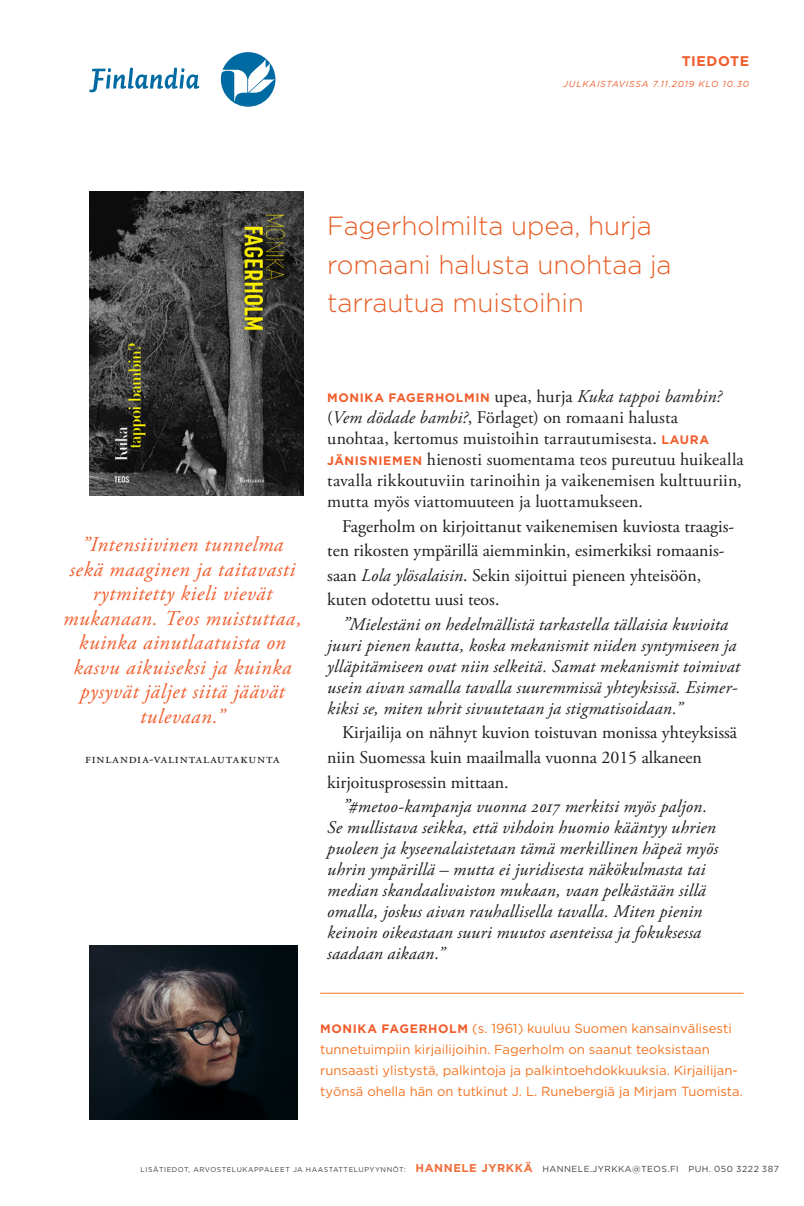
<style>
.page{position:relative;width:804px;height:1206px;background:#fff}
.page>*{position:absolute;margin:0;border:0;box-sizing:border-box;transform-origin:0 0}
.Otsikko{font:300 26.25px/38.5px "Gotham";letter-spacing:-.005em;color:#e75c24}
.Kursiivinosto{font:italic 21px/24.5px "Adobe Garamond Pro";letter-spacing:.03em;color:#f15d2c;text-align:center}
._01_Leipis_sis{font:italic 17.85px/21px "Adobe Garamond Pro";letter-spacing:.01em;color:#1f1a1e}
._01_Leipis_sis-2{font:17.85px/24.5px "Adobe Garamond Pro";color:#1f1a1e}
.teosesittely_1__kpl{font:17.85px/21px "Adobe Garamond Pro";color:#231f20}
.Kritiikit__lainaus{font:14px "Adobe Garamond Pro";letter-spacing:.06em;color:#1f1a1e}
.Aiemmat_kirjat{font:700 14px "Gotham";letter-spacing:.035em;color:#f15d2c}
.Kirjailija{font:13.12px/21px "Gotham";color:#f47321}
.teosesittely_1__kpl-2{font:700 12.25px "Gotham";letter-spacing:.05em;color:#f15d2c}
.Aiemmat_kirjat-2{font:italic 8.75px "Gotham";letter-spacing:.08em;color:#f15d2c}
.t1{font:7px "Gotham";letter-spacing:.075em;color:#3e3e3f}
.s1{font-family:"Adobe Garamond Pro";font-weight:400;font-size:17.85px;color:#231f20}
.s2{font-family:"Adobe Garamond Pro";font-weight:400;font-style:italic;font-size:17.85px;color:#231f20}
.s3{font-style:italic}
.s4{font-family:"Gotham";font-weight:700;font-size:12.25px;color:#f15d2c}
.s5{font-size:19.25px}
.s6{font-weight:700;font-size:12.25px;color:#f15d2c}
.s7{font-weight:700;font-size:11.38px;color:#f26f3d}
.s8{font-size:8.75px}
</style>
<div class="page">
<img style="left:89px;top:191px;width:214px;height:305px">
<svg style="left:89px;top:68px;width:110px;height:24px"></svg>
<svg style="left:221px;top:52px;width:54px;height:55px"></svg>
<img style="left:89px;top:945px;width:209px;height:174px">
<hr style="left:320px;top:992px;width:423px;height:1px;background:#f47321">
<p class="Aiemmat_kirjat" style="left:681px;top:53px;width:69px">TIEDOTE</p>
<p class="Aiemmat_kirjat-2" style="left:563px;top:79px;width:187px">JULKAISTAVISSA 7.11.2019 KLO 10.30</p>
<p class="Otsikko" style="left:327px;top:206px;width:346px">Fagerholmilta upea, hurja romaani halusta unohtaa ja tarrautua muistoihin</p>
<p class="Kursiivinosto" style="left:63px;top:533px;width:240px">”Intensiivinen tunnelma sekä maaginen ja taitavasti rytmitetty kieli vievät mukanaan. Teos muistuttaa, kuinka ainutlaatuista on kasvu aikuiseksi ja kuinka pysyvät jäljet siitä jäävät tulevaan.”</p>
<p class="Kritiikit__lainaus" style="left:85px;top:749px;width:196px">finlandia-valintalautakunta</p>
<p class="teosesittely_1__kpl-2" style="left:327px;top:391px;width:396px">MONIKA FAGERHOLMIN <span class="s1">upea, hurja</span> <span class="s2">Kuka tappoi bambin?</span></p>
<p class="teosesittely_1__kpl" style="left:327px;top:408px;width:418px">(<span class="s3">Vem dödade bambi?</span>, Förlaget) on romaani halusta unohtaa, kertomus muistoihin tarrautumisesta. <span class="s4">LAURA JÄNISNIEMEN</span> hienosti suomentama teos pureutuu huikealla tavalla rikkoutuviin tarinoihin ja vaikenemisen kulttuuriin, mutta myös viattomuuteen ja luottamukseen.</p>
<p class="_01_Leipis_sis-2" style="left:327px;top:514px;width:408px;text-indent:15px">Fagerholm on kirjoittanut vaikenemisen kuviosta traagis&shy;ten rikosten ympärillä aiemminkin, esimerkiksi romaanis&shy;saan <span class="s3">Lola ylösalaisin</span>. Sekin sijoittui pieneen yhteisöön, kuten odotettu uusi teos.</p>
<p class="_01_Leipis_sis" style="left:327px;top:614px;width:414px;text-indent:15px"><span class="s5">”</span>Mielestäni on hedelmällistä tarkastella tällaisia kuvioita juuri pienen kautta, koska mekanismit niiden syntymiseen ja ylläpitämiseen ovat niin selkeitä. Samat mekanismit toimivat usein aivan samalla tavalla suuremmissä yhteyksissä. Esimer&shy;kiksi se, miten uhrit sivuutetaan ja stigmatisoidaan.”</p>
<p class="_01_Leipis_sis-2" style="left:327px;top:721px;width:411px;text-indent:15px">Kirjailija on nähnyt kuvion toistuvan monissa yhteyksissä niin Suomessa kuin maailmalla vuonna 2015 alkaneen kirjoitusprosessin mittaan.</p>
<p class="_01_Leipis_sis" style="left:327px;top:796px;width:392px;text-indent:15px"><span class="s5">”</span>#metoo-kampanja vuonna 2017 merkitsi myös paljon.<br>Se mullistava seikka, että vihdoin huomio kääntyy uhrien puoleen ja kyseenalaistetaan tämä merkillinen häpeä myös uhrin ympärillä – mutta ei juridisesta näkökulmasta tai median skandaalivaiston mukaan, vaan pelkästään sillä omalla, joskus aivan rauhallisella tavalla. Miten pienin keinoin oikeastaan suuri muutos asenteissa ja fokuksessa saadaan aikaan.”</p>
<p class="Kirjailija" style="left:320px;top:1017px;width:424px"><span class="s6">MONIKA FAGERHOLM</span> (s. 1961) kuuluu Suomen kansainvälisesti tunnetuimpiin kirjailijoihin. Fagerholm on saanut teoksistaan runsaasti ylistystä, palkintoja ja palkintoehdokkuuksia. Kirjailijan&shy;työnsä ohella hän on tutkinut J. L. Runebergiä ja Mirjam Tuomista.</p>
<p class="t1" style="left:141px;top:1165px;width:640px">LISÄTIEDOT, ARVOSTELUKAPPALEET JA HAASTATTELUPYYNNÖT: <span class="s7">HANNELE JYRKKÄ</span> <span class="s8">HANNELE.JYRKKA@TEOS.FI PUH. 050 3222 387</span></p>
</div>
